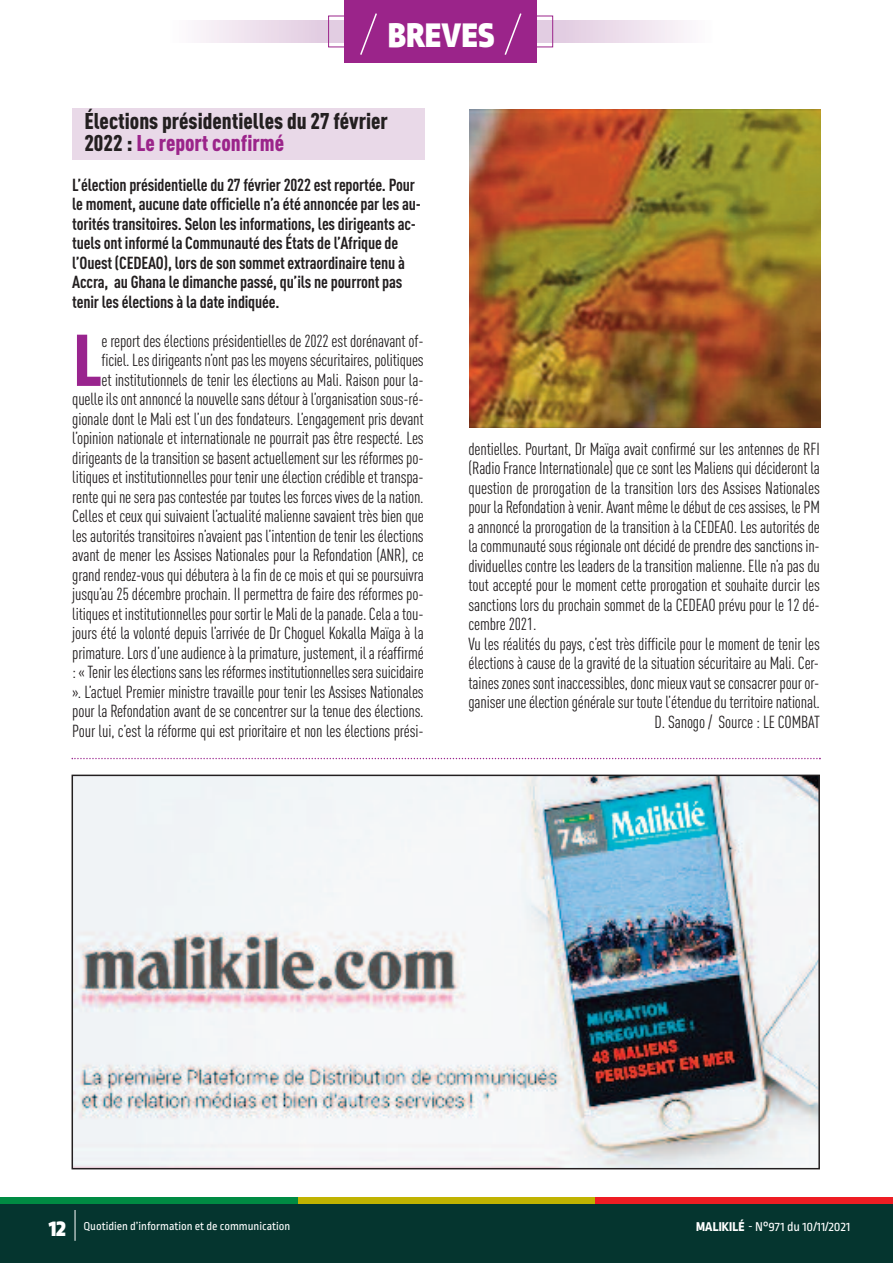
<style>
.page{position:relative;width:893px;height:1263px;background:#fff}
.page>*{position:absolute;margin:0;border:0;box-sizing:border-box;transform-origin:0 0}
.t1{font:900 condensed 72px "DIN Pro";color:#99248e}
.t2{font:900 36px "Ropa Sans Pro";letter-spacing:.01em;color:#fff}
.t3{font:900 24px "Ropa Sans Pro";color:#fff}
.t4{font:900 condensed 22.5px/22.5px "DIN Pro";color:#231f20}
.t5{font:condensed 17.25px/19.5px "DIN Pro";letter-spacing:-.01em;color:#231f20;text-align:right}
.t6{font:700 condensed 17.25px/19.5px "DIN Pro";letter-spacing:-.01em;color:#231f20}
.t7{font:13.5px "Ropa Sans Pro";color:#fff}
.t8{font:12px "Ropa Sans Pro";color:#fff}
.s1{color:#9b248a}
.s2{font-weight:800}
</style>
<div class="page">
<div style="left:0;top:1203px;width:893px;height:60px;background:#05352f"></div>
<div style="left:0;top:1197px;width:298px;height:6px;background:#008b43"></div>
<div style="left:298px;top:1197px;width:297px;height:6px;background:#c0b301"></div>
<div style="left:595px;top:1197px;width:298px;height:6px;background:#ee1d23"></div>
<hr style="left:75px;top:1210px;width:1px;height:31px;background:#fff">
<div style="left:72px;top:108px;width:352px;height:52px;background:#e9d9e8"></div>
<img style="left:469px;top:110px;width:351px;height:317px">
<div style="left:316px;top:20px;width:249px;height:23px;background:#e2cde2"></div>
<div style="left:170px;top:20px;width:147px;height:23px;background:linear-gradient(to right,#fefdfe,#e3cde2)"></div>
<div style="left:565px;top:20px;width:147px;height:23px;background:linear-gradient(to right,#e3cde1,#fdfcfd)"></div>
<div style="left:328px;top:16px;width:225px;height:31px;border:1px solid #9b248a"></div>
<div style="left:344px;top:0;width:193px;height:63px;background:#9b248a"></div>
<svg style="left:360px;top:13px;width:17px;height:42px"></svg>
<svg style="left:504px;top:13px;width:18px;height:42px"></svg>
<svg style="left:72px;top:758px;width:749px;height:1px"></svg>
<img style="left:75px;top:778px;width:742px;height:388px">
<div style="left:72px;top:775px;width:748px;height:394px;border:2px solid #231f20"></div>
<h2 class="t2" style="left:388px;top:23px;width:108px">BREVES</h2>
<h3 class="t4" style="left:84px;top:111px;width:305px">Élections présidentielles du 27 février<br>2022 : <span class="s1">Le report confirmé</span></h3>
<p class="t6" style="left:72px;top:177px;width:350px">L’élection présidentielle du 27 février 2022 est reportée. Pour le moment, aucune date officielle n’a été annoncée par les au&shy;torités transitoires. Selon les informations, les dirigeants ac&shy;tuels ont informé la Communauté des États de l’Afrique de l’Ouest (CEDEAO), lors de son sommet extraordinaire tenu à Accra, au Ghana le dimanche passé, qu’ils ne pourront pas tenir les élections à la date indiquée.</p>
<h1 class="t1" style="left:73px;top:335px;width:31px">L</h1>
<p class="t5" style="left:72px;top:333px;width:353px">e report des élections présidentielles de 2022 est dorénavant of&shy;ficiel.Lesdirigeantsn’ontpasles moyenssécuritaires,politiques<br>et institutionnels de tenir les élections au Mali. Raison pour la&shy;quelleilsontannoncélanouvellesansdétouràl’organisationsous-ré&shy;gionale dont le Mali est l’un des fondateurs. L’engagement pris devant l’opinion nationale et internationale ne pourrait pas être respecté. Les dirigeants de la transition se basent actuellement sur les réformes po&shy;litiques et institutionnelles pour tenir une élection crédible et transpa&shy;rente qui ne sera pas contestée par toutes les forces vives de la nation.<br>Celles et ceux qui suivaient l’actualité malienne savaient très bien que les autorités transitoires n’avaient pas l’intention de tenir les élections avant de mener les Assises Nationales pour la Refondation (ANR), ce grand rendez-vous qui débutera à la fin de ce mois et qui se poursuivra jusqu’au 25 décembre prochain. II permettra de faire des réformes po&shy;litiqueset institutionnellespoursortir le Malidelapanade.Celaatou&shy;jours été la volonté depuis l’arrivée de Dr Choguel Kokalla Maïga à la primature.Lorsd’uneaudienceàlaprimature, justement, ilaréaffirmé :«Tenir lesélectionssanslesréformesinstitutionnellesserasuicidaire ». L’actuel Premier ministre travaille pour tenir les Assises Nationales pour la Refondation avant de se concentrer sur la tenue des élections.<br>Pour lui, c’est la réforme qui est prioritaire et non les élections prési-</p>
<p class="t5" style="left:468px;top:441px;width:353px">dentielles. Pourtant, Dr Maïga avait confirmé sur les antennes de RFI</p>
<p class="t5" style="left:468px;top:460px;width:353px">(Radio France Internationale) que ce sont les Maliens qui décideront la</p>
<p class="t5" style="left:468px;top:480px;width:353px">question de prorogation de la transition lors des Assises Nationales</p>
<p class="t5" style="left:468px;top:499px;width:353px">pour la Refondation à venir. Avant même le début de ces assises, le PM</p>
<p class="t5" style="left:468px;top:519px;width:353px">a annoncé la prorogation de la transition à la CEDEAO. Les autorités de</p>
<p class="t5" style="left:468px;top:538px;width:353px">la communauté sous régionale ont décidé de prendre des sanctions in-</p>
<p class="t5" style="left:468px;top:558px;width:353px">dividuelles contre les leaders de la transition malienne. Elle n’a pas du</p>
<p class="t5" style="left:468px;top:577px;width:353px">tout accepté pour le moment cette prorogation et souhaite durcir les</p>
<p class="t5" style="left:468px;top:597px;width:353px">sanctions lors du prochain sommet de la CEDEAO prévu pour le 12 dé-</p>
<p class="t5" style="left:468px;top:616px;width:69px">cembre 2021.</p>
<p class="t5" style="left:468px;top:636px;width:353px">Vu les réalités du pays, c’est très difficile pour le moment de tenir les</p>
<p class="t5" style="left:468px;top:655px;width:352px">élections à cause de la gravité de la situation sécuritaire au Mali. Cer-</p>
<p class="t5" style="left:468px;top:675px;width:352px">taineszonessont inaccessibles,donc mieuxvautseconsacrerpouror-</p>
<p class="t5" style="left:468px;top:694px;width:353px">ganiser une élection générale sur toute l’étendue du territoire national.</p>
<p class="t5" style="left:655px;top:714px;width:167px">D. Sanogo / Source : LE COMBAT</p>
<h3 class="t3" style="left:49px;top:1220px;width:19px">12</h3>
<p class="t8" style="left:83px;top:1222px;width:209px">Quotidien d’information et de communication</p>
<p class="t7" style="left:696px;top:1222px;width:156px"><span class="s2">MALIKILé</span> - N°971 du 10/11/2021</p>
</div>
